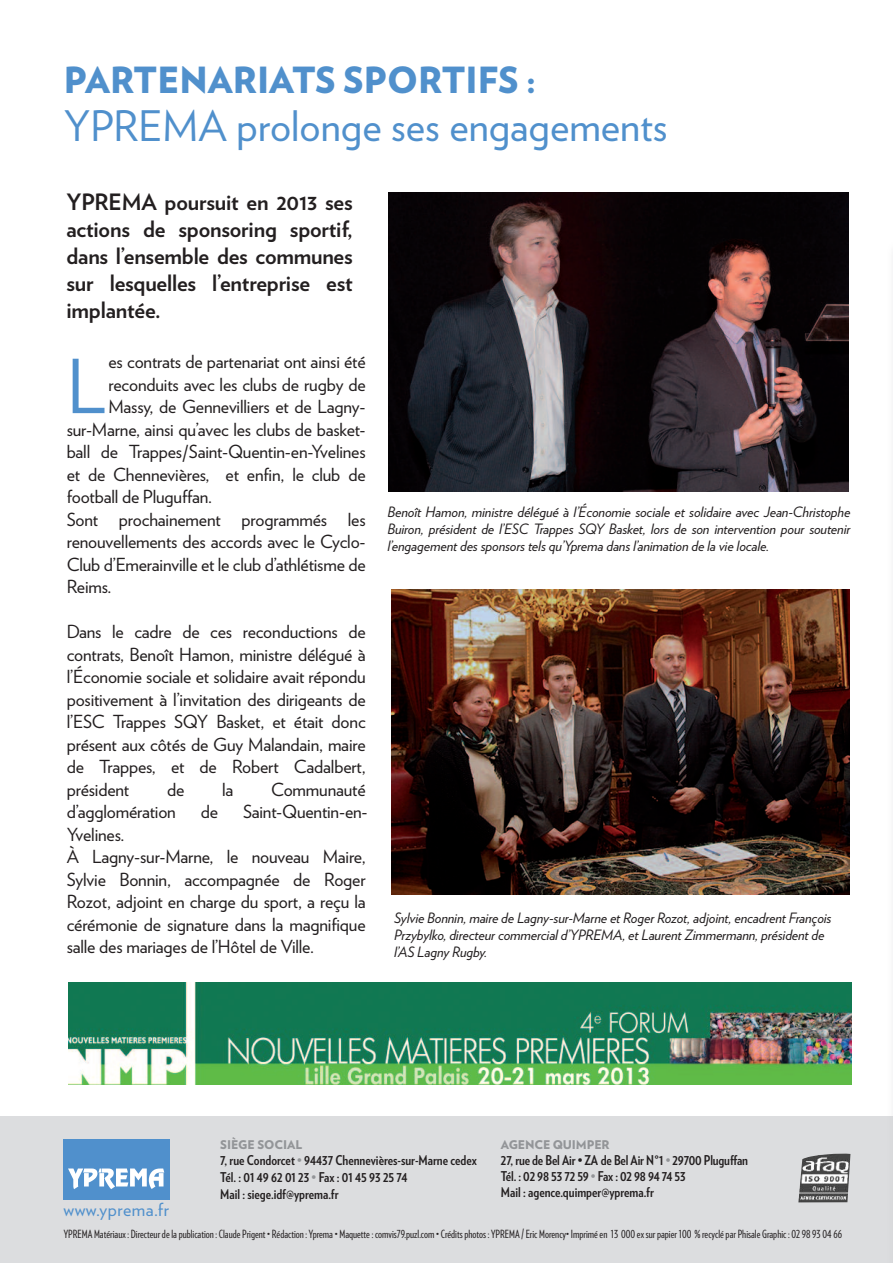
<style>
.page{position:relative;width:893px;height:1263px;background:#fff}
.page>*{position:absolute;margin:0;border:0;box-sizing:border-box;transform-origin:0 0}
.t1{font:74.25px "Verlag";color:#5090cc}
.t2{font:42px "Verlag";color:#5090cc}
.t3{font:900 36px "Verlag";color:#5090cc}
.t4{font:700 22.5px/27px "Verlag";letter-spacing:-.01em;color:#231f20;text-align:justify}
.t5{font:18px/22.5px "Verlag";letter-spacing:-.01em;color:#231f20;text-align:justify}
.t6{font:18px "Verlag";letter-spacing:.025em;color:#5090cc}
.t7{font:italic 14.25px/17.1px "Verlag";letter-spacing:-.01em;color:#231f20}
.t8{font:700 13.5px/17.1px "Verlag Condensed";color:#231f20}
.t9{font:900 12px "Verlag";letter-spacing:-.01em;color:#939598}
.t10{font:11.25px "Verlag Compressed";color:#231f20;scale:1.05 1}
.s1{color:#939598}
</style>
<div class="page">
<div style="left:0;top:1116px;width:893px;height:147px;background:#dcdddf"></div>
<img style="left:798px;top:1153px;width:52px;height:49px">
<img style="left:389px;top:193px;width:459px;height:299px">
<img style="left:391px;top:589px;width:458px;height:305px">
<img style="left:68px;top:982px;width:784px;height:102px">
<div style="left:63px;top:1139px;width:106px;height:61px;background:#5090cc"></div>
<svg style="left:68px;top:1168px;width:96px;height:21px"></svg>
<h3 class="t3" style="left:64px;top:66px;width:474px">PARTENARIATS SPORTIFS :</h3>
<h2 class="t2" style="left:64px;top:110px;width:605px">YPREMA prolonge ses engagements</h2>
<p class="t4" style="left:67px;top:190px;width:288px">YPREMA poursuit en 2013 ses actions de sponsoring sportif, dans l’ensemble des communes sur lesquelles l’entreprise est implantée.</p>
<h1 class="t1" style="left:67px;top:359px;width:41px">L</h1>
<p class="t5" style="left:109px;top:352px;width:259px">es contrats de partenariat ont ainsi été</p>
<p class="t5" style="left:109px;top:375px;width:259px">reconduits avec les clubs de rugby de</p>
<p class="t5" style="left:109px;top:397px;width:259px">Massy, de Gennevilliers et de Lagny-</p>
<p class="t5" style="left:67px;top:420px;width:300px">sur-Marne, ainsi qu’avec les clubs de basket-</p>
<p class="t5" style="left:67px;top:442px;width:300px">ball de Trappes/Saint-Quentin-en-Yvelines</p>
<p class="t5" style="left:67px;top:465px;width:300px">et de Chennevières, et enfin, le club de</p>
<p class="t5" style="left:67px;top:487px;width:147px">football de Pluguffan.</p>
<p class="t5" style="left:67px;top:510px;width:300px">Sont prochainement programmés les</p>
<p class="t5" style="left:67px;top:532px;width:300px">renouvellements des accords avec le Cyclo-</p>
<p class="t5" style="left:67px;top:555px;width:300px">Club d’Emerainville et le club d’athlétisme de</p>
<p class="t5" style="left:67px;top:577px;width:46px">Reims.</p>
<p class="t5" style="left:67px;top:622px;width:300px">Dans le cadre de ces reconductions de contrats, Benoît Hamon, ministre délégué à l’économie sociale et solidaire avait répondu positivement à l’invitation des dirigeants de l’ESC Trappes SQY Basket, et était donc présent aux côtés de Guy Malandain, maire de Trappes, et de Robert Cadalbert, président</p>
<p class="t5" style="left:167px;top:780px;width:19px">de</p>
<p class="t5" style="left:222px;top:780px;width:13px">la</p>
<p class="t5" style="left:271px;top:780px;width:96px">Communauté</p>
<p class="t5" style="left:67px;top:802px;width:111px">d’agglomération</p>
<p class="t5" style="left:201px;top:802px;width:19px">de</p>
<p class="t5" style="left:243px;top:802px;width:126px">Saint-Quentin-en-</p>
<p class="t5" style="left:67px;top:825px;width:300px;text-align:left">Yvelines.<br>à Lagny-sur-Marne, le nouveau Maire, Sylvie Bonnin, accompagnée de Roger Rozot, adjoint en charge du sport, a reçu la cérémonie de signature dans la magnifique salle des mariages de l’Hôtel de Ville.</p>
<p class="t7" style="left:387px;top:505px;width:464px;text-align:justify">Benoît Hamon, ministre délégué à l’économie sociale et solidaire avec Jean-Christophe Buiron, président de l’ESC Trappes SQY Basket, lors de son intervention pour soutenir l’engagement des sponsors tels qu’Yprema dans l’animation de la vie locale.</p>
<p class="t7" style="left:394px;top:910px;width:439px">Sylvie Bonnin, maire de Lagny-sur-Marne et Roger Rozot, adjoint, encadrent François<br>Przybylko, directeur commercial d’YPREMA, et Laurent Zimmermann, président de l’AS Lagny Rugby.</p>
<p class="t9" style="left:220px;top:1140px;width:84px">SIÈGE SOCIAL</p>
<p class="t8" style="left:220px;top:1152px;width:258px">7, rue Condorcet <span class="s1">•</span> 94437 Chennevières-sur-Marne cedex<br>Tél. : 01 49 62 01 23 <span class="s1">•</span> Fax : 01 45 93 25 74<br>Mail : siege.idf@yprema.fr</p>
<p class="t9" style="left:501px;top:1140px;width:110px">AGENCE QUIMPER</p>
<p class="t8" style="left:501px;top:1153px;width:249px;line-height:16.2px">27, rue de Bel Air • ZA de Bel Air N°1 <span class="s1">•</span> 29700 Pluguffan<br>Tél. : 02 98 53 72 59 <span class="s1">•</span> Fax : 02 98 94 74 53<br>Mail : agence.quimper@yprema.fr</p>
<p class="t6" style="left:64px;top:1203px;width:107px">www.yprema.fr</p>
<p class="t10" style="left:64px;top:1229px;width:743px">YPREMA Matériaux : Directeurdelapublication:ClaudePrigent • Rédaction:Yprema• Maquette: comvis79.puzl.com •Créditsphotos :YPREMA/Eric Morency• Impriméen 13 000ex surpapier 100 % recycléparPhisale Graphic :0298930466</p>
</div>
